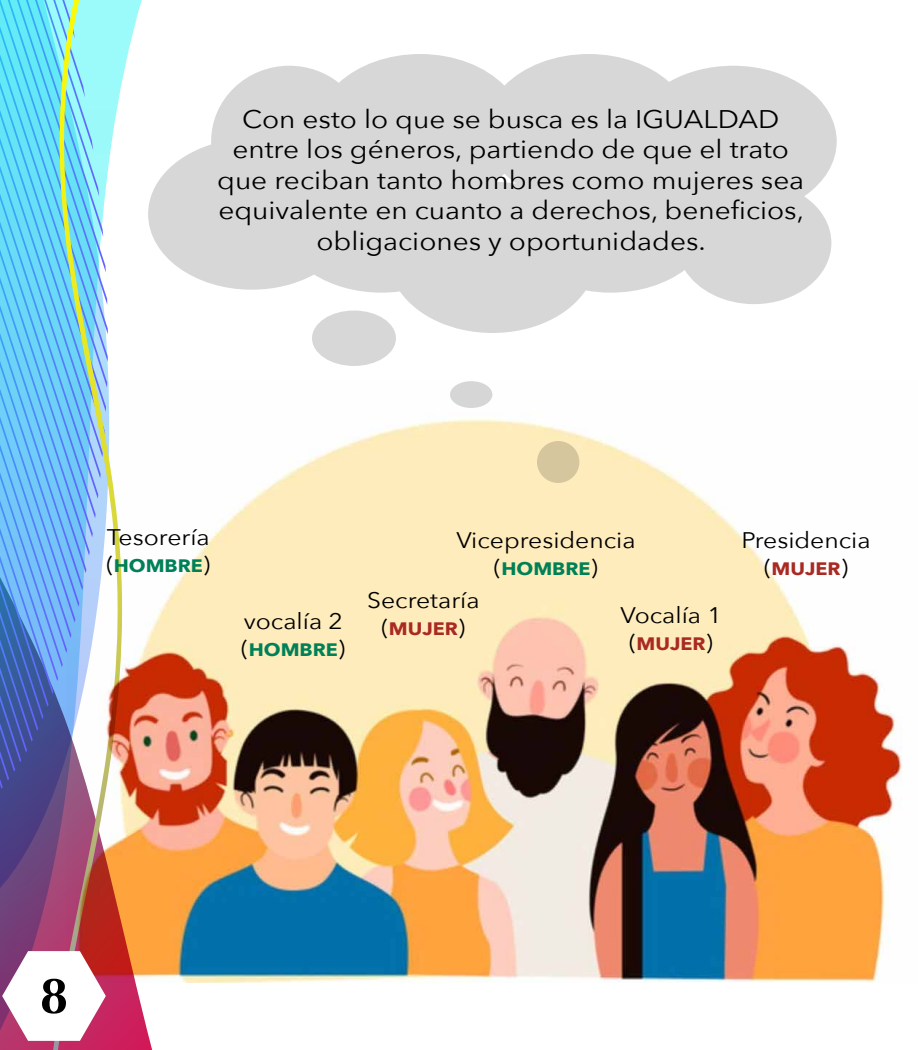
<style>
.page{position:relative;width:918px;height:1050px;background:#fff}
.page>*{position:absolute;margin:0;border:0;box-sizing:border-box;transform-origin:0 0}
.t1{font:700 51px "Optima";color:#000}
.t2{font:25.5px/30.6px "Avenir Next";color:#000;text-align:center;scale:1.1 1}
.t3{font:22.5px "Avenir Next";color:#000;scale:1.1 1}
.t4{font:700 18px "Avenir Next";color:#008056;scale:1.1 1}
.t5{font:700 18px "Avenir Next";color:#a92a23;scale:1.1 1}
.s1{font-weight:400;font-size:22.5px;color:#000}
</style>
<div class="page">
<svg style="left:0;top:0;width:153px;height:1050px"></svg>
<svg style="left:0;top:789px;width:53px;height:134px;background:#61417f"></svg>
<svg style="left:0;top:0;width:53px;height:789px;background:#5cb2e6"></svg>
<svg style="left:53px;top:0;width:69px;height:1050px;background:#95c5db"></svg>
<img style="left:67px;top:381px;width:835px;height:601px">
<svg style="left:148px;top:54px;width:689px;height:279px;fill:#d7d7d7"></svg>
<div style="left:312px;top:310px;width:84px;height:56px;background:#d7d7d7;border-radius:50%"></div>
<div style="left:450px;top:381px;width:42px;height:27px;background:#d6d6d6;border-radius:50%"></div>
<div style="left:537px;top:441px;width:42px;height:42px;background:#d6c69e;border-radius:50%"></div>
<svg style="left:2px;top:951px;width:104px;height:90px"></svg>
<p class="t2" style="left:217px;top:102px;width:535px">Con esto lo que se busca es la IGUALDAD entre los géneros, partiendo de que el trato que reciban tanto hombres como mujeres sea equivalente en cuanto a derechos, beneficios, obligaciones y oportunidades.</p>
<p class="t3" style="left:107px;top:518px;width:95px">Tesorería</p>
<p class="t4" style="left:106px;top:550px;width:96px"><span class="s1">(</span>HOMBRE<span class="s1">)</span></p>
<p class="t3" style="left:244px;top:602px;width:91px">vocalía 2</p>
<p class="t4" style="left:241px;top:634px;width:96px"><span class="s1">(</span>HOMBRE<span class="s1">)</span></p>
<p class="t3" style="left:456px;top:521px;width:164px">Vicepresidencia</p>
<p class="t4" style="left:494px;top:553px;width:96px"><span class="s1">(</span>HOMBRE<span class="s1">)</span></p>
<p class="t3" style="left:367px;top:581px;width:104px">Secretaría</p>
<p class="t5" style="left:381px;top:613px;width:78px"><span class="s1">(</span>MUJER<span class="s1">)</span></p>
<p class="t3" style="left:620px;top:596px;width:94px">Vocalía 1</p>
<p class="t5" style="left:629px;top:628px;width:78px"><span class="s1">(</span>MUJER<span class="s1">)</span></p>
<p class="t3" style="left:742px;top:521px;width:119px">Presidencia</p>
<p class="t5" style="left:764px;top:553px;width:78px"><span class="s1">(</span>MUJER<span class="s1">)</span></p>
<h1 class="t1" style="left:40px;top:966px;width:30px">8</h1>
</div>
